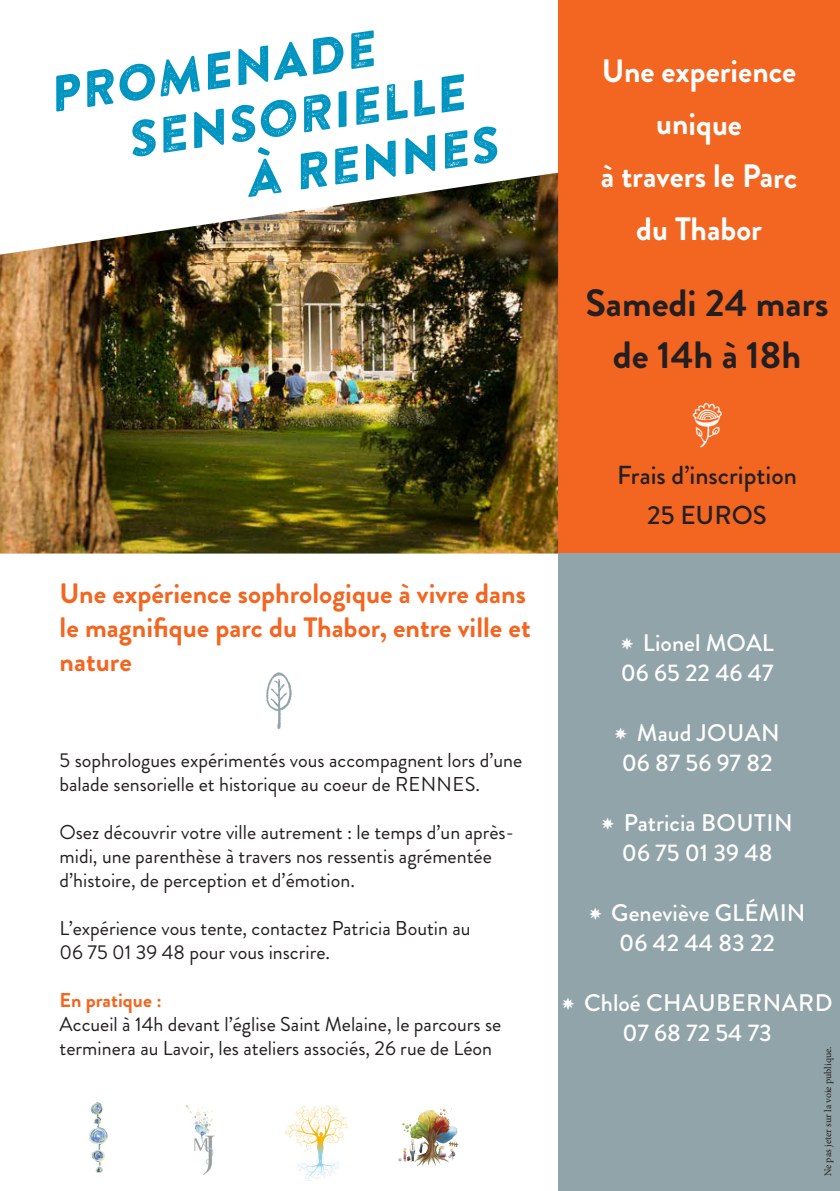
<style>
.page{position:relative;width:840px;height:1191px;background:#fff}
.page>*{position:absolute;margin:0;border:0;box-sizing:border-box;transform-origin:0 0}
.t1{font:64px "Canvas Rena Flowers";color:#91a4a9}
.t2{font:50.4px/55.8px "Brandon Printed One";color:#0094c1}
.t3{font:700 38px/52px "Brandon Grotesque";color:#231f20;text-align:center}
.t4{font:36px "Canvas Rena Flowers";color:#fff}
.t5{font:700 32.4px/52.6px "Brandon Grotesque";color:#fff;text-align:center}
.t6{font:700 28px/33.6px "Brandon Grotesque";color:#f36621}
.t7{font:500 26px/40px "Brandon Grotesque";color:#231f20;text-align:center}
.t8{font:500 24px "Brandon Grotesque";color:#fff}
.t9{font:500 24px "Brandon Grotesque";letter-spacing:.02em;color:#fff}
.t10{font:20px/24px "Brandon Grotesque";color:#231f20}
.t11{font:700 20px "Brandon Grotesque";color:#f36621}
.t12{font:10px "Minion Pro";color:#231f20}
.s1{font-family:"Canvas Rena Flowers";font-weight:400}
</style>
<div class="page">
<div style="left:557px;top:0;width:282px;height:553px;background:#f36621"></div>
<div style="left:557px;top:553px;width:282px;height:638px;background:#91a4a9"></div>
<img style="left:0;top:173px;width:557px;height:380px">
<img style="left:88px;top:1102px;width:20px;height:71px">
<img style="left:185px;top:1105px;width:30px;height:70px">
<img style="left:285px;top:1105px;width:62px;height:75px">
<img style="left:398px;top:1108px;width:61px;height:58px">
<p class="t2" style="left:45px;top:66px;width:330px;rotate:-8deg">PROMENADe</p>
<p class="t2" style="left:233px;top:96px;width:257px;text-indent:-111px;rotate:-8deg">sensorielLE à Rennes</p>
<p class="t6" style="left:60px;top:577px;width:472px">Une expérience sophrologique à vivre dans le magnifique parc du Thabor, entre ville et nature</p>
<p class="t1" style="left:263px;top:660px;width:33px">l</p>
<p class="t10" style="left:60px;top:748px;width:464px">5 sophrologues expérimentés vous accompagnent lors d’une balade sensorielle et historique au coeur de RENNES.</p>
<p class="t10" style="left:60px;top:820px;width:455px">Osez découvrir votre ville autrement : le temps d’un après&shy;midi, une parenthèse à travers nos ressentis agrémentée d’histoire, de perception et d’émotion.</p>
<p class="t10" style="left:60px;top:916px;width:412px">L’expérience vous tente, contactez Patricia Boutin au<br>06 75 01 39 48 pour vous inscrire.</p>
<p class="t11" style="left:60px;top:986px;width:104px">En pratique :</p>
<p class="t10" style="left:60px;top:1012px;width:443px">Accueil à 14h devant l’église Saint Melaine, le parcours se terminera au Lavoir, les ateliers associés, 26 rue de Léon</p>
<p class="t5" style="left:600px;top:45px;width:198px">Une experience unique<br>à travers le Parc du Thabor</p>
<p class="t3" style="left:585px;top:277px;width:244px">Samedi 24 mars de 14h à 18h</p>
<p class="t4" style="left:690px;top:402px;width:35px">F</p>
<p class="t7" style="left:616px;top:455px;width:181px">Frais d’inscription<br>25 EUROS</p>
<p class="t8" style="left:620px;top:626px;width:155px"><span class="s1">}</span> Lionel MOAL</p>
<p class="t8" style="left:620px;top:656px;width:154px">06 65 22 46 47</p>
<p class="t8" style="left:613px;top:716px;width:167px"><span class="s1">}</span> Maud JOUAN</p>
<p class="t8" style="left:621px;top:746px;width:152px">06 87 56 97 82</p>
<p class="t8" style="left:601px;top:806px;width:193px"><span class="s1">}</span> Patricia BOUTIN</p>
<p class="t8" style="left:621px;top:836px;width:152px">06 75 01 39 48</p>
<p class="t8" style="left:588px;top:896px;width:218px"><span class="s1">}</span> Geneviève GLÉMIN</p>
<p class="t8" style="left:619px;top:926px;width:157px">06 42 44 83 22</p>
<p class="t9" style="left:561px;top:986px;width:272px"><span class="s1">}</span> Chloé CHAUBERNARD</p>
<p class="t8" style="left:622px;top:1016px;width:151px">07 68 72 54 73</p>
<p class="t12" style="left:820px;top:1176px;width:131px;rotate:-90deg">Ne pas jeter sur la voie publique.</p>
</div>
